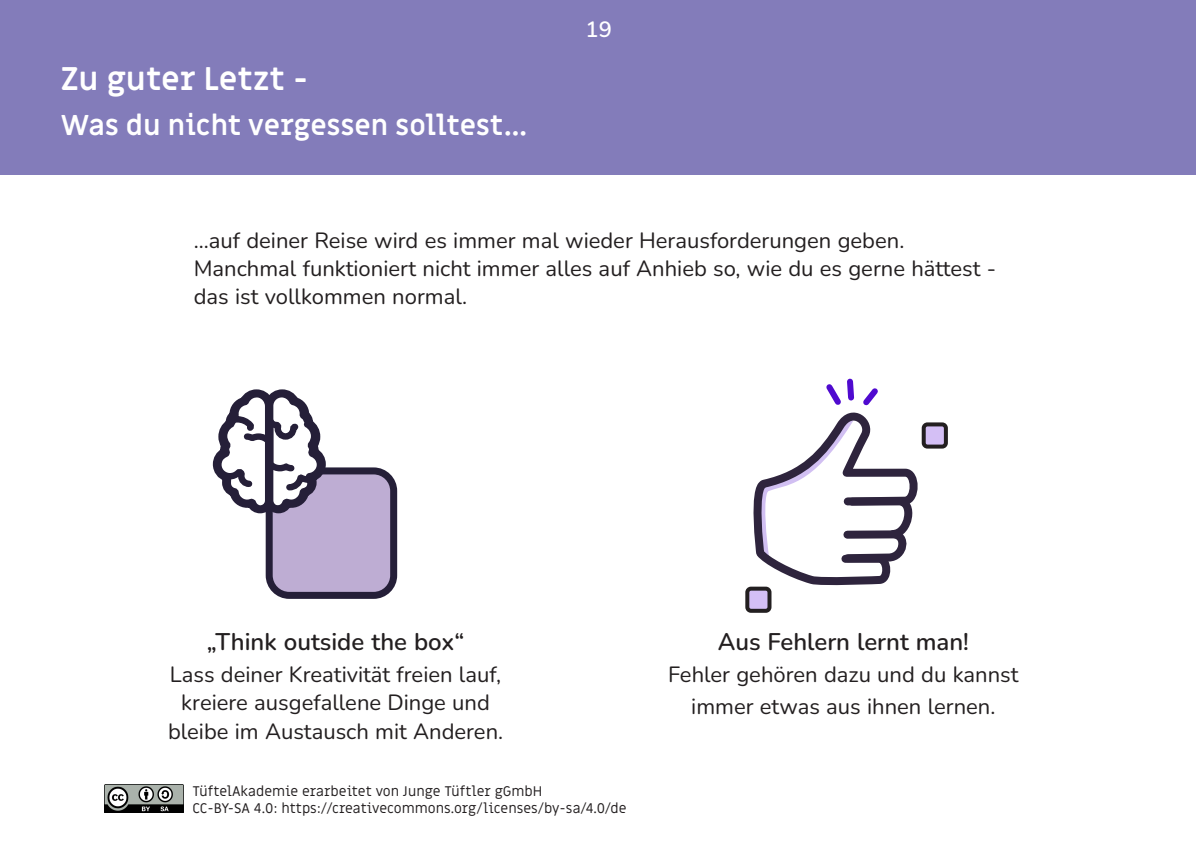
<style>
.page{position:relative;width:1196px;height:844px;background:#fff}
.page>*{position:absolute;margin:0;border:0;box-sizing:border-box;transform-origin:0 0}
.H1_Überschrift1_weiß{font:700 32px "Miriam Libre";color:#fff}
.H2_Überschrift2_weiß{font:700 28px "Miriam Libre";letter-spacing:-.005em;color:#fff}
.LESETEXT{font:200 24px "Nunito";color:#231f20}
.LESETEXT-2{font:200 22px/28px "Nunito";color:#231f20;text-align:center}
.LESETEXT-3{font:200 22px "Nunito";color:#fff}
.t1{font:14px/16.8px "Miriam Libre";color:#231f20}
</style>
<div class="page">
<div style="left:0;top:0;width:1195px;height:175px;background:#837cba"></div>
<div style="left:269px;top:471px;width:124px;height:124px;background:#beadd3;border-radius:20px"></div>
<div style="left:266px;top:467px;width:131px;height:132px;border:7px solid #251f38;border-radius:20px"></div>
<svg style="left:212px;top:389px;width:117px;height:127px"></svg>
<div style="left:267px;top:421px;width:6px;height:43px;background:#251f38"></div>
<svg style="left:753px;top:378px;width:165px;height:208px"></svg>
<div style="left:747px;top:588px;width:22px;height:23px;background:#d4bff5;border-radius:4px"></div>
<div style="left:745px;top:586px;width:26px;height:27px;border:4px solid #231f20;border-radius:4px"></div>
<div style="left:923px;top:424px;width:22px;height:22px;background:#d4bff5;border-radius:4px"></div>
<div style="left:921px;top:422px;width:26px;height:26px;border:4px solid #231f20;border-radius:4px"></div>
<img style="left:104px;top:785px;width:80px;height:27px">
<h1 class="H1_Überschrift1_weiß" style="left:60px;top:59px;width:249px">Zu guter Letzt -</h1>
<h2 class="H2_Überschrift2_weiß" style="left:60px;top:108px;width:468px">Was du nicht vergessen solltest...</h2>
<p class="LESETEXT-3" style="left:585px;top:14px;width:28px">19</p>
<p class="LESETEXT-2" style="left:194px;top:225px;width:712px">...auf deiner Reise wird es immer mal wieder Herausforderungen geben.</p>
<p class="LESETEXT-2" style="left:194px;top:253px;width:803px">Manchmal funktioniert nicht immer alles auf Anhieb so, wie du es gerne hättest -</p>
<p class="LESETEXT-2" style="left:194px;top:281px;width:275px">das ist vollkommen normal.</p>
<p class="LESETEXT" style="left:207px;top:625px;width:259px">„Think outside the box“</p>
<p class="LESETEXT-2" style="left:168px;top:660px;width:336px">Lass deiner Kreativität freien lauf, kreiere ausgefallene Dinge und bleibe im Austausch mit Anderen.</p>
<p class="t1" style="left:192px;top:783px;width:435px">TüftelAkademie erarbeitet von Junge Tüftler gGmbH<br>CC-BY-SA 4.0: https://creativecommons.org/licenses/by-sa/4.0/de</p>
<p class="LESETEXT" style="left:717px;top:625px;width:253px">Aus Fehlern lernt man!</p>
<p class="LESETEXT-2" style="left:668px;top:658px;width:351px;line-height:32px">Fehler gehören dazu und du kannst immer etwas aus ihnen lernen.</p>
</div>
